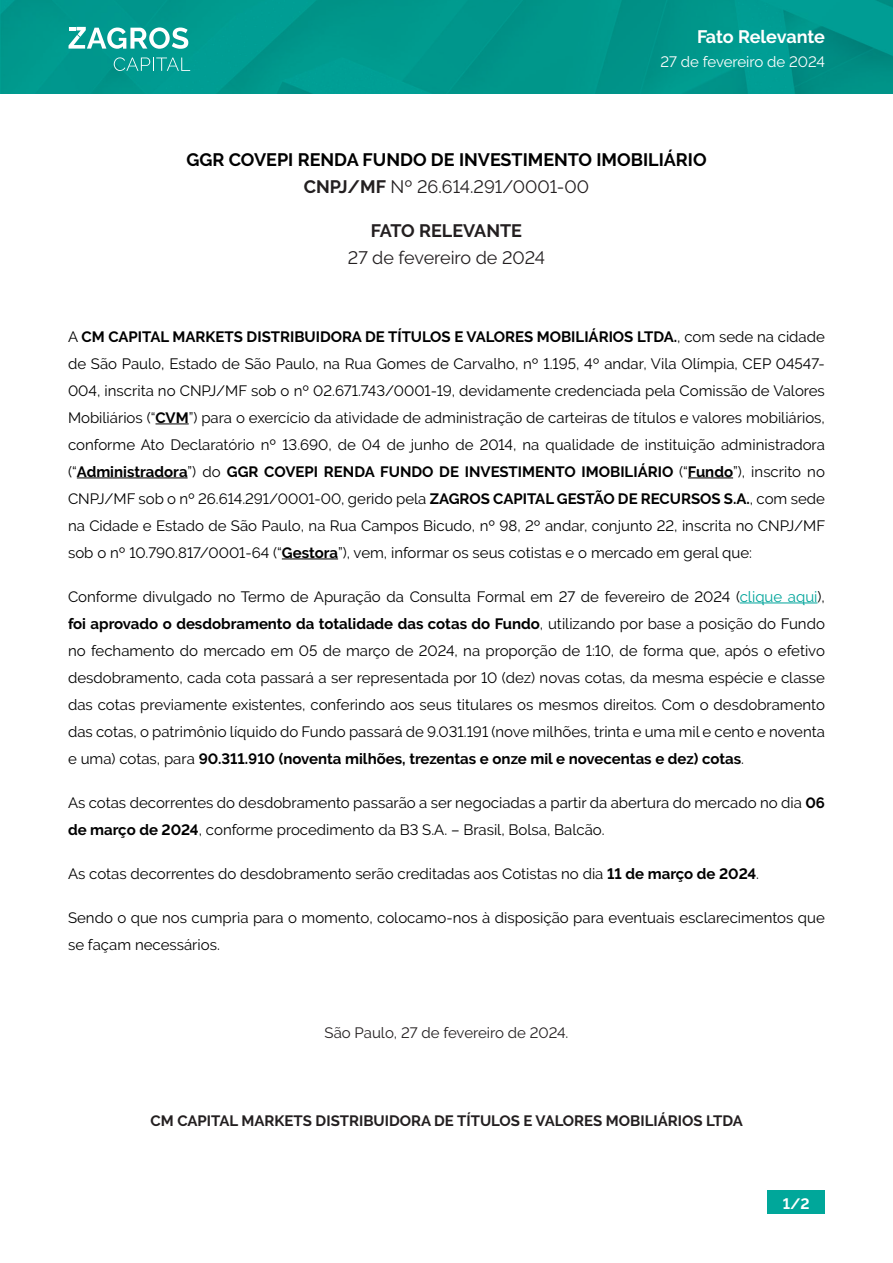
<style>
.page{position:relative;width:893px;height:1263px;background:#fff}
.page>*{position:absolute;margin:0;border:0;box-sizing:border-box;transform-origin:0 0}
.t1{font:18px "Raleway";color:#231f20}
.Default{font:700 18px "Raleway";color:#000}
.t2{font:700 18px "Raleway";letter-spacing:-.015em;color:#fff}
.t3{font:700 18px "Raleway";color:#231f20}
.Default-2{font:15px/27px "Raleway";color:#000;text-align:justify}
.Block_Text{font:700 15px "Raleway";color:#231f20}
.t4{font:15px "Raleway";color:#231f20}
.t5{font:15px "Raleway";color:#fff}
.t6{font:700 15px "Raleway";color:#fff}
.s1{font-weight:700}
.s2{color:#00a59b}
</style>
<div class="page">
<img style="left:0;top:0;width:893px;height:94px">
<svg style="left:114px;top:57px;width:76px;height:14px"></svg>
<svg style="left:69px;top:27px;width:119px;height:22px"></svg>
<div style="left:767px;top:1191px;width:58px;height:23px;background:#00a79a"></div>
<hr style="left:155px;top:423px;width:34px;height:1px;background:#000">
<hr style="left:77px;top:477px;width:111px;height:1px;background:#000">
<hr style="left:688px;top:477px;width:45px;height:1px;background:#000">
<hr style="left:282px;top:558px;width:56px;height:1px;background:#000">
<hr style="left:740px;top:603px;width:77px;height:1px;background:#00a59b">
<p class="t2" style="left:697px;top:27px;width:129px">Fato Relevante</p>
<p class="t5" style="left:661px;top:53px;width:166px">27 de fevereiro de 2024</p>
<p class="Default" style="left:186px;top:149px;width:522px">GGR COVEPI RENDA FUNDO DE INVESTIMENTO IMOBILIÁRIO</p>
<p class="t1" style="left:304px;top:176px;width:287px"><span class="s1">CNPJ/MF</span> Nº 26.614.291/0001-00</p>
<p class="t3" style="left:371px;top:220px;width:153px">FATO RELEVANTE</p>
<p class="t1" style="left:348px;top:247px;width:199px">27 de fevereiro de 2024</p>
<p class="Default-2" style="left:68px;top:323px;width:759px">A <span class="s1">CM CAPITAL MARKETS DISTRIBUIDORA DE TÍTULOS E VALORES MOBILIÁRIOS LTDA.</span>, com sede na cidade de São Paulo, Estado de São Paulo, na Rua Gomes de Carvalho, nº 1.195, 4º andar, Vila Olímpia, CEP 04547- 004, inscrita no CNPJ/MF sob o nº 02.671.743/0001-19, devidamente credenciada pela Comissão de Valores Mobiliários (“<span class="s1">CVM</span>”) para o exercício da atividade de administração de carteiras de títulos e valores mobiliários, conforme Ato Declaratório nº 13.690, de 04 de junho de 2014, na qualidade de instituição administradora (“<span class="s1">Administradora</span>”) do <span class="s1">GGR COVEPI RENDA FUNDO DE INVESTIMENTO IMOBILIÁRIO</span> (“<span class="s1">Fundo</span>”), inscrito no CNPJ/MF sob o nº 26.614.291/0001-00, gerido pela <span class="s1">ZAGROS CAPITAL GESTÃO DE RECURSOS S.A.</span>, com sede na Cidade e Estado de São Paulo, na Rua Campos Bicudo, nº 98, 2º andar, conjunto 22, inscrita no CNPJ/MF sob o nº 10.790.817/0001-64 (“<span class="s1">Gestora</span>”), vem, informar os seus cotistas e o mercado em geral que:</p>
<p class="Default-2" style="left:68px;top:583px;width:758px">Conforme divulgado no Termo de Apuração da Consulta Formal em 27 de fevereiro de 2024 (<span class="s2">clique aqui</span>), <span class="s1">foi aprovado o desdobramento da totalidade das cotas do Fundo</span>, utilizando por base a posição do Fundo no fechamento do mercado em 05 de março de 2024, na proporção de 1:10, de forma que, após o efetivo desdobramento, cada cota passará a ser representada por 10 (dez) novas cotas, da mesma espécie e classe das cotas previamente existentes, conferindo aos seus titulares os mesmos direitos. Com o desdobramento das cotas, o patrimônio líquido do Fundo passará de 9.031.191 (nove milhões, trinta e uma mil e cento e noventa e uma) cotas, para <span class="s1">90.311.910 (noventa milhões, trezentas e onze mil e novecentas e dez) cotas</span>.</p>
<p class="Default-2" style="left:68px;top:789px;width:758px">As cotas decorrentes do desdobramento passarão a ser negociadas a partir da abertura do mercado no dia <span class="s1">06 de março de 2024</span>, conforme procedimento da B3 S.A. – Brasil, Bolsa, Balcão.</p>
<p class="Default-2" style="left:68px;top:860px;width:693px">As cotas decorrentes do desdobramento serão creditadas aos Cotistas no dia <span class="s1">11 de março de 2024</span>.</p>
<p class="Default-2" style="left:68px;top:904px;width:758px">Sendo o que nos cumpria para o momento, colocamo-nos à disposição para eventuais esclarecimentos que se façam necessários.</p>
<p class="t4" style="left:325px;top:1024px;width:245px">São Paulo, 27 de fevereiro de 2024.</p>
<p class="Block_Text" style="left:150px;top:1112px;width:594px">CM CAPITAL MARKETS DISTRIBUIDORA DE TÍTULOS E VALORES MOBILIÁRIOS LTDA</p>
<p class="t6" style="left:783px;top:1195px;width:28px">1/2</p>
</div>
